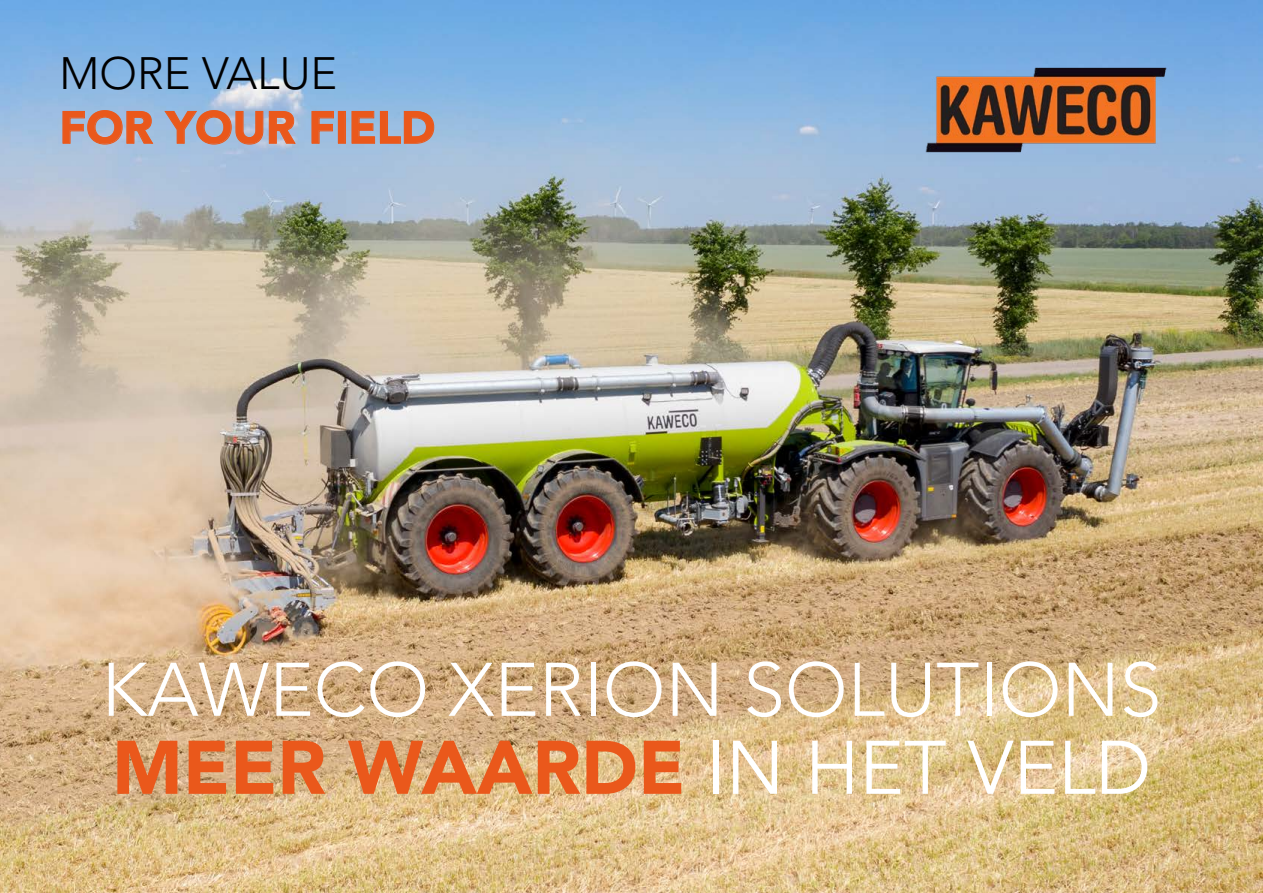
<style>
.page{position:relative;width:1263px;height:893px;background:#fff}
.page>*{position:absolute;margin:0;border:0;box-sizing:border-box;transform-origin:0 0}
.t1{font:300 75px "Avenir LT Std";color:#fff}
.t2{font:900 75px "Avenir LT Std";color:#ea581b}
.t3{font:900 45px "Avenir LT Std";color:#ea581b}
.t4{font:300 45px "Avenir LT Std";color:#000}
.s1{font-weight:400;color:#fff}
</style>
<div class="page">
<img style="left:0;top:0;width:1263px;height:893px">
<img style="left:884px;top:43px;width:340px;height:119px">
<svg style="left:62px;top:110px;width:91px;height:35px;background:#adb0c2"></svg>
<svg style="left:164px;top:110px;width:132px;height:35px;background:#acb1c4"></svg>
<svg style="left:311px;top:111px;width:23px;height:33px"></svg>
<div style="left:338px;top:111px;width:7px;height:32px;border:1px solid #ea581b"></div>
<svg style="left:351px;top:111px;width:83px;height:33px;background:#a5adc1"></svg>
<p class="t4" style="left:60px;top:47px;width:279px">MORE VALUE</p>
<p class="t3" style="left:60px;top:100px;width:377px">FOR YOUR FIELD</p>
<p class="t1" style="left:102px;top:646px;width:1061px">KAWECO XERION SOLUTIONS</p>
<p class="t2" style="left:112px;top:722px;width:1040px">MEER WAARDE <span class="s1">IN HET VELD</span></p>
</div>
